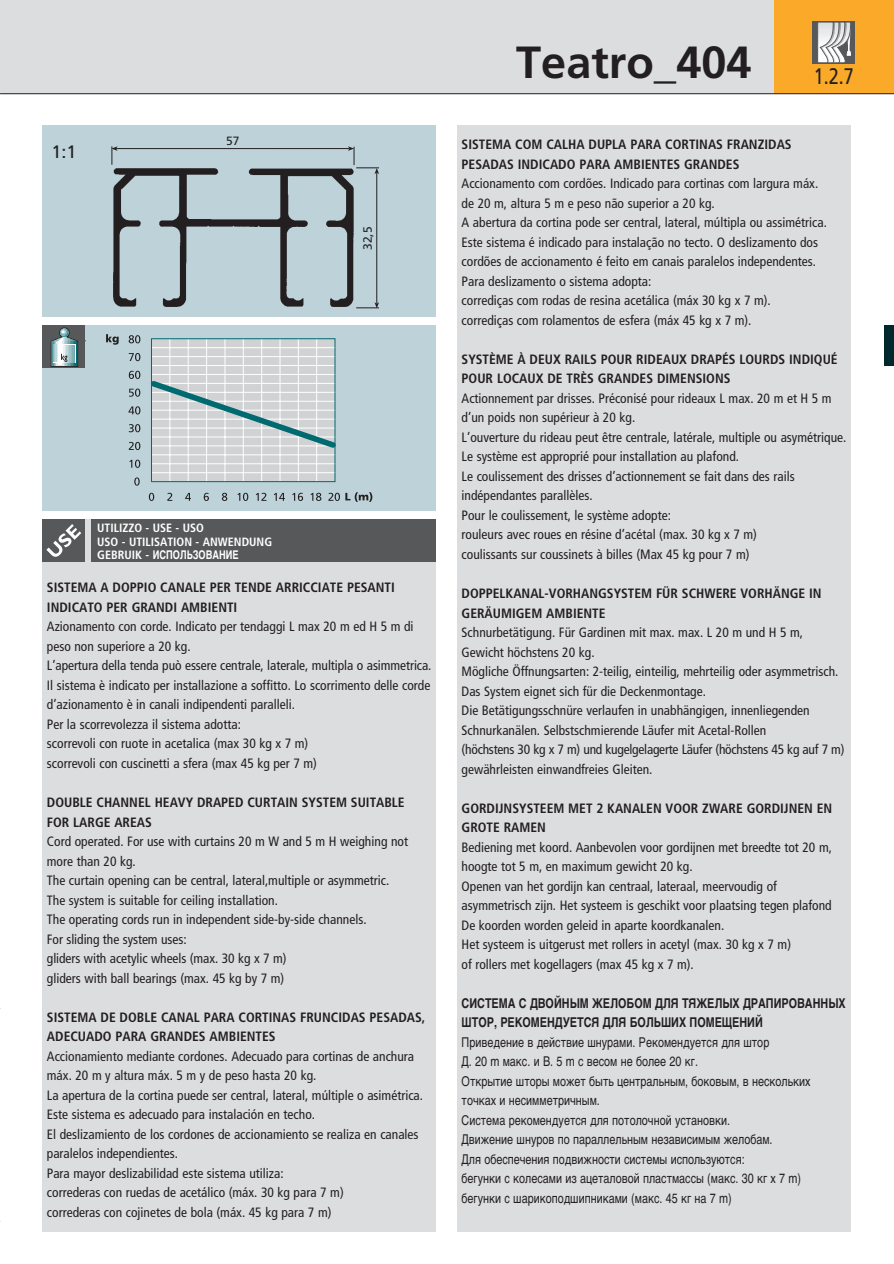
<style>
.page{position:relative;width:894px;height:1264px;background:#fff}
.page>*{position:absolute;margin:0;border:0;box-sizing:border-box;transform-origin:0 0}
.t1{font:700 45px "Frutiger";color:#231f20}
.t2{font:22.5px "Frutiger";color:#231f20;scale:.8 1}
.t3{font:18px "Frutiger";color:#231f20}
.t4{font:condensed 13.5px/19.5px "Frutiger";color:#231f20}
.t5{font:700 condensed 13.5px/19.5px "Frutiger";color:#231f20}
.t6{font:13.5px/19.5px "Helvetica Cyr Upright";color:#231f20;scale:.8 1}
.t7{font:700 13.5px/19.5px "Helvetica Cyr";color:#231f20;scale:.8 1}
.t8{font:700 condensed 12px/13.5px "Frutiger";color:#fff}
.t9{font:700 12px "Helvetica Cyr";color:#fff;scale:.77 1}
.t10{font:12px "Frutiger";color:#231f20}
.s1{font-family:"Frutiger";font-stretch:condensed}
</style>
<div class="page">
<hr style="left:0;top:94px;width:1px;height:1126px;background:#00292e">
<div style="left:43px;top:126px;width:393px;height:191px;background:#bdd2d9"></div>
<img style="left:113px;top:168px;width:257px;height:141px">
<hr style="left:116px;top:148px;width:233px;height:1px;background:#231f20">
<svg style="left:111px;top:146px;width:7px;height:19px"></svg>
<hr style="left:376px;top:172px;width:1px;height:132px;background:#231f20">
<svg style="left:348px;top:146px;width:31px;height:28px"></svg>
<svg style="left:356px;top:302px;width:23px;height:6px"></svg>
<div style="left:43px;top:325px;width:393px;height:185px;background:#bdd2d9"></div>
<svg style="left:106px;top:334px;width:13px;height:10px"></svg>
<div style="left:151px;top:339px;width:184px;height:142px;background:#d1d2d4"></div>
<hr style="left:170px;top:339px;width:1px;height:142px;background:#fff">
<hr style="left:188px;top:339px;width:1px;height:142px;background:#fff">
<hr style="left:206px;top:339px;width:1px;height:142px;background:#fff">
<hr style="left:225px;top:339px;width:1px;height:142px;background:#fff">
<hr style="left:243px;top:339px;width:1px;height:142px;background:#fff">
<hr style="left:261px;top:339px;width:1px;height:142px;background:#fff">
<hr style="left:151px;top:347px;width:184px;height:1px;background:#fff">
<hr style="left:151px;top:365px;width:184px;height:1px;background:#fff">
<hr style="left:151px;top:463px;width:184px;height:1px;background:#fff">
<hr style="left:151px;top:472px;width:184px;height:1px;background:#fff">
<hr style="left:280px;top:339px;width:1px;height:142px;background:#fff">
<hr style="left:298px;top:339px;width:1px;height:142px;background:#fff">
<hr style="left:316px;top:339px;width:1px;height:142px;background:#fff">
<hr style="left:151px;top:356px;width:184px;height:1px;background:#fff">
<hr style="left:151px;top:374px;width:184px;height:1px;background:#fff">
<hr style="left:151px;top:454px;width:184px;height:1px;background:#fff">
<div style="left:151px;top:338px;width:184px;height:144px;border:1px solid #006a71"></div>
<svg style="left:150px;top:376px;width:186px;height:76px"></svg>
<svg style="left:149px;top:492px;width:5px;height:9px"></svg>
<svg style="left:167px;top:492px;width:5px;height:8px"></svg>
<svg style="left:185px;top:493px;width:6px;height:7px"></svg>
<svg style="left:204px;top:492px;width:5px;height:9px"></svg>
<svg style="left:222px;top:492px;width:5px;height:9px"></svg>
<svg style="left:237px;top:492px;width:11px;height:9px"></svg>
<svg style="left:256px;top:492px;width:10px;height:8px"></svg>
<svg style="left:274px;top:493px;width:11px;height:7px"></svg>
<svg style="left:292px;top:492px;width:11px;height:9px"></svg>
<svg style="left:310px;top:492px;width:11px;height:9px"></svg>
<svg style="left:328px;top:492px;width:44px;height:10px"></svg>
<svg style="left:134px;top:477px;width:6px;height:8px"></svg>
<svg style="left:129px;top:459px;width:11px;height:9px"></svg>
<svg style="left:129px;top:442px;width:11px;height:8px"></svg>
<svg style="left:129px;top:424px;width:11px;height:8px"></svg>
<svg style="left:128px;top:406px;width:12px;height:8px"></svg>
<svg style="left:129px;top:388px;width:11px;height:8px"></svg>
<svg style="left:129px;top:370px;width:11px;height:9px"></svg>
<svg style="left:129px;top:353px;width:11px;height:8px"></svg>
<svg style="left:129px;top:335px;width:11px;height:8px"></svg>
<div style="left:43px;top:519px;width:393px;height:712px;background:#dcdddf"></div>
<div style="left:457px;top:126px;width:394px;height:1105px;background:#dcdddf"></div>
<div style="left:0;top:0;width:893px;height:94px;background:#dcdddf"></div>
<div style="left:774px;top:0;width:120px;height:94px;background:#faa928"></div>
<div style="left:812px;top:21px;width:43px;height:43px;background:#57585a"></div>
<svg style="left:817px;top:22px;width:34px;height:41px"></svg>
<hr style="left:0;top:1008px;width:1px;height:212px;background:#dcdddf">
<div style="left:43px;top:325px;width:42px;height:43px;background:linear-gradient(to bottom,#57585a,#57585a)"></div>
<svg style="left:51px;top:327px;width:34px;height:39px"></svg>
<div style="left:43px;top:519px;width:42px;height:42px;background:#57585a"></div>
<svg style="left:46px;top:524px;width:35px;height:33px"></svg>
<div style="left:92px;top:519px;width:344px;height:42px;background:#57585a"></div>
<hr style="left:0;top:93px;width:894px;height:1px;background:#231f20">
<hr style="left:0;top:1220px;width:1px;height:43px;background:#00292e">
<div style="left:885px;top:325px;width:9px;height:41px;background:#00292e"></div>
<h3 class="t3" style="left:51px;top:144px;width:27px">1:1</h3>
<p class="t10" style="left:226px;top:136px;width:15px">57</p>
<p class="t10" style="left:363px;top:250px;width:25px;rotate:-90deg">32,5</p>
<p class="t8" style="left:97px;top:521px;width:176px">UTILIZZO - USE - USO<br>USO - UTILISATION - ANWENDUNG</p>
<p class="t9" style="left:97px;top:548px;width:185px"><span class="s1">GEBRUIK -</span> ИСПОЛЬЗОВАНИЕ</p>
<p class="t5" style="left:47px;top:578px;width:349px">SISTEMA A DOPPIO CANALE PER TENDE ARRICCIATE PESANTI<br>INDICATO PER GRANDI AMBIENTI</p>
<p class="t4" style="left:47px;top:618px;width:386px">Azionamento con corde. Indicato per tendaggi L max 20 m ed H 5 m di peso non superiore a 20 kg.<br>L’apertura della tenda può essere centrale, laterale, multipla o asimmetrica.<br>Il sistema è indicato per installazione a soffitto. Lo scorrimento delle corde d’azionamento è in canali indipendenti paralleli.<br>Per la scorrevolezza il sistema adotta:<br>scorrevoli con ruote in acetalica (max 30 kg x 7 m)<br>scorrevoli con cuscinetti a sfera (max 45 kg per 7 m)</p>
<p class="t5" style="left:47px;top:792px;width:359px">DOUBLE CHANNEL HEAVY DRAPED CURTAIN SYSTEM SUITABLE<br>FOR LARGE AREAS</p>
<p class="t4" style="left:47px;top:832px;width:363px">Cord operated. For use with curtains 20 m W and 5 m H weighing not more than 20 kg.<br>The curtain opening can be central, lateral,multiple or asymmetric.<br>The system is suitable for ceiling installation.<br>The operating cords run in independent side-by-side channels.<br>For sliding the system uses:<br>gliders with acetylic wheels (max. 30 kg x 7 m)<br>gliders with ball bearings (max. 45 kg by 7 m)</p>
<p class="t5" style="left:47px;top:1006px;width:380px">SISTEMA DE DOBLE CANAL PARA CORTINAS FRUNCIDAS PESADAS,<br>ADECUADO PARA GRANDES AMBIENTES</p>
<p class="t4" style="left:47px;top:1047px;width:378px">Accionamiento mediante cordones. Adecuado para cortinas de anchura máx. 20 m y altura máx. 5 m y de peso hasta 20 kg.<br>La apertura de la cortina puede ser central, lateral, múltiple o asimétrica.<br>Este sistema es adecuado para instalación en techo.<br>El deslizamiento de los cordones de accionamiento se realiza en canales paralelos independientes.<br>Para mayor deslizabilidad este sistema utiliza:<br>correderas con ruedas de acetálico (máx. 30 kg para 7 m)<br>correderas con cojinetes de bola (máx. 45 kg para 7 m)</p>
<h1 class="t1" style="left:516px;top:36px;width:237px">Teatro_404</h1>
<h2 class="t2" style="left:813px;top:68px;width:52px">1.2.7</h2>
<p class="t5" style="left:461px;top:135px;width:331px">SISTEMA COM CALHA DUPLA PARA CORTINAS FRANZIDAS<br>PESADAS INDICADO PARA AMBIENTES GRANDES</p>
<p class="t4" style="left:461px;top:175px;width:367px">Accionamento com cordões. Indicado para cortinas com largura máx. de 20 m, altura 5 m e peso não superior a 20 kg.<br>A abertura da cortina pode ser central, lateral, múltipla ou assimétrica.<br>Este sistema é indicado para instalação no tecto. O deslizamento dos cordões de accionamento é feito em canais paralelos independentes.<br>Para deslizamento o sistema adopta:<br>corrediças com rodas de resina acetálica (máx 30 kg x 7 m).<br>corrediças com rolamentos de esfera (máx 45 kg x 7 m).</p>
<p class="t5" style="left:461px;top:349px;width:377px">SYSTÈME À DEUX RAILS POUR RIDEAUX DRAPÉS LOURDS INDIQUÉ<br>POUR LOCAUX DE TRÈS GRANDES DIMENSIONS</p>
<p class="t4" style="left:461px;top:389px;width:386px">Actionnement par drisses. Préconisé pour rideaux L max. 20 m et H 5 m d’un poids non supérieur à 20 kg.<br>L’ouverture du rideau peut être centrale, latérale, multiple ou asymétrique.<br>Le système est approprié pour installation au plafond.<br>Le coulissement des drisses d’actionnement se fait dans des rails indépendantes parallèles.<br>Pour le coulissement, le système adopte:<br>rouleurs avec roues en résine d’acétal (max. 30 kg x 7 m)<br>coulissants sur coussinets à billes (Max 45 kg pour 7 m)</p>
<p class="t5" style="left:461px;top:583px;width:361px">DOPPELKANAL-VORHANGSYSTEM FÜR SCHWERE VORHÄNGE IN<br>GERÄUMIGEM AMBIENTE</p>
<p class="t4" style="left:461px;top:623px;width:384px">Schnurbetätigung. Für Gardinen mit max. max. L 20 m und H 5 m, Gewicht höchstens 20 kg.<br>Mögliche Öffnungsarten: 2-teilig, einteilig, mehrteilig oder asymmetrisch.<br>Das System eignet sich für die Deckenmontage.<br>Die Betätigungsschnüre verlaufen in unabhängigen, innenliegenden Schnurkanälen. Selbstschmierende Läufer mit Acetal-Rollen<br>(höchstens 30 kg x 7 m) und kugelgelagerte Läufer (höchstens 45 kg auf 7 m) gewährleisten einwandfreies Gleiten.</p>
<p class="t5" style="left:461px;top:798px;width:372px">GORDIJNSYSTEEM MET 2 KANALEN VOOR ZWARE GORDIJNEN EN<br>GROTE RAMEN</p>
<p class="t4" style="left:461px;top:838px;width:372px">Bediening met koord. Aanbevolen voor gordijnen met breedte tot 20 m, hoogte tot 5 m, en maximum gewicht 20 kg.<br>Openen van het gordijn kan centraal, lateraal, meervoudig of asymmetrisch zijn. Het systeem is geschikt voor plaatsing tegen plafond De koorden worden geleid in aparte koordkanalen.<br>Het systeem is uitgerust met rollers in acetyl (max. 30 kg x 7 m)<br>of rollers met kogellagers (max 45 kg x 7 m).</p>
<p class="t7" style="left:461px;top:993px;width:482px">СИСТЕМА С ДВОЙНЫМ ЖЕЛОБОМ ДЛЯ ТЯЖЕЛЫХ ДРАПИРОВАННЫХ<br>ШТОР, РЕКОМЕНДУЕТСЯ ДЛЯ БОЛЬШИХ ПОМЕЩЕНИЙ</p>
<p class="t6" style="left:461px;top:1033px;width:438px">Приведение в действие шнурами. Рекомендуется для штор<br>Д. 20 m макс. и В. 5 m с весом не более 20 кг.<br>Открытие шторы может быть центральным, боковым, в нескольких точках и несимметричным.<br>Система рекомендуется для потолочной установки.<br>Движение шнуров по параллельным независимым желобам.<br>Для обеспечения подвижности системы используются:<br>бегунки с колесами из ацеталовой пластмассы (макс. 30 кг х 7 m) бегунки с шарикоподшипниками (макс. 45 кг на 7 m)</p>
</div>
